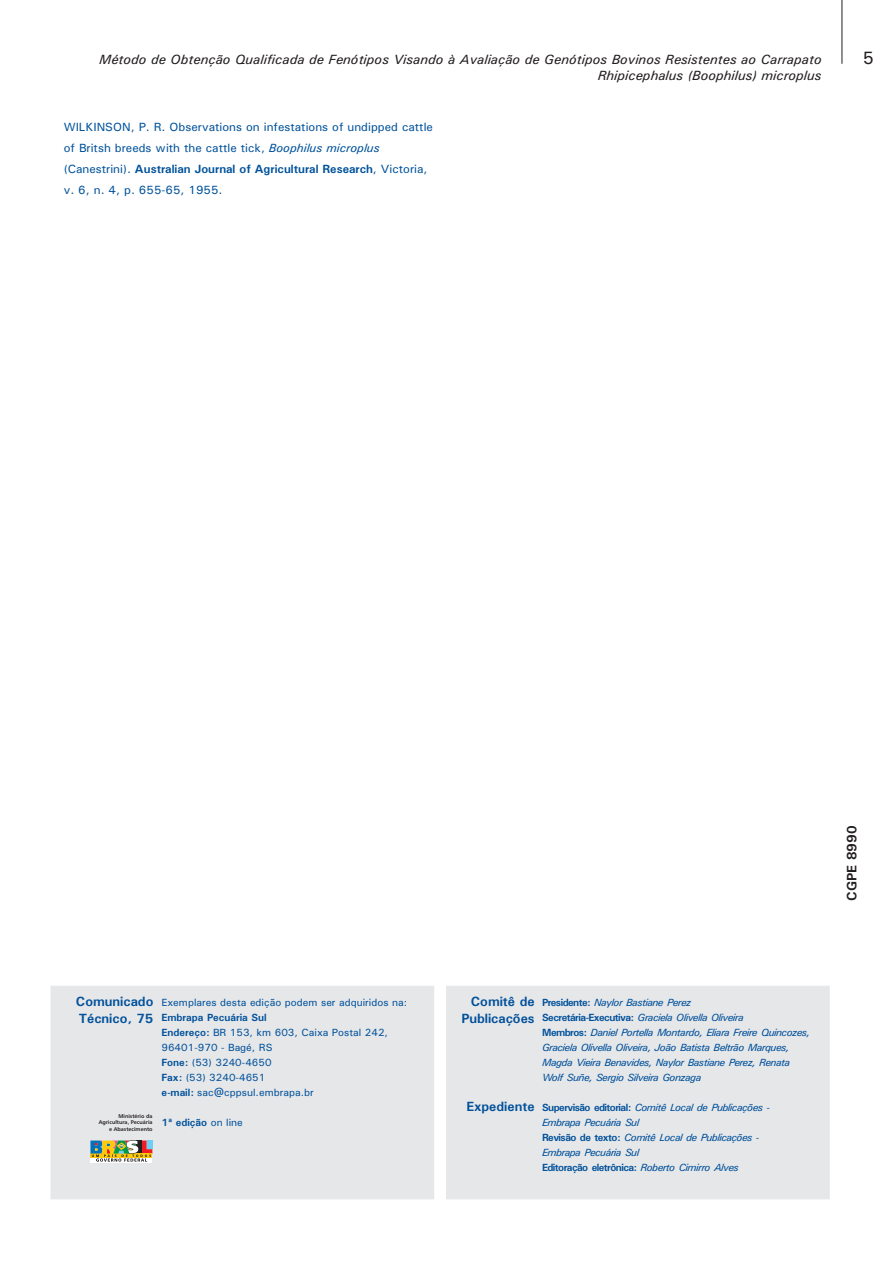
<style>
.page{position:relative;width:893px;height:1263px;background:#fff}
.page>*{position:absolute;margin:0;border:0;box-sizing:border-box;transform-origin:0 0}
.t1{font:500 18px "Univers";color:#231f20}
.t2{font:500 13.8px "Univers";color:#231f20}
.t3{font:italic 500 13.5px "Univers";color:#231f20}
.t4{font:500 13.5px/16.4px "Univers";color:#01519b}
.t5{font:500 12px/21px "Univers";color:#01529b}
.t6{font:italic 500 10.5px/15px "Univers";letter-spacing:-.05em;color:#01519b}
.t7{font:500 10.5px/15px "Univers";color:#01519b}
.t8{font:500 10.5px "Univers";color:#01519b}
.t9{font:5.4px/6.6px "Humanist 777 BT Bold B,Bold";color:#231f20;text-align:right}
.s1{font-style:italic}
.s2{font-style:inherit}
.s3{font-style:normal}
</style>
<div class="page">
<div style="left:50px;top:986px;width:384px;height:213px;background:#e6e7e9"></div>
<div style="left:446px;top:986px;width:384px;height:213px;background:#e6e7e9"></div>
<hr style="left:842px;top:0;width:1px;height:64px;background:#231f20">
<svg style="left:90px;top:1161px;width:62px;height:1px"></svg>
<svg style="left:90px;top:1140px;width:62px;height:21px"></svg>
<p class="t3" style="left:99px;top:54px;width:724px">Método de Obtenção Qualificada de Fenótipos Visando à Avaliação de Genótipos Bovinos Resistentes ao Carrapato</p>
<h1 class="t1" style="left:863px;top:52px;width:13px">5</h1>
<p class="t3" style="left:598px;top:71px;width:225px">Rhipicephalus (Boophilus) microplus</p>
<p class="t5" style="left:64px;top:117px;width:371px">WILKINSON, P. R. Observations on infestations of undipped cattle of Britsh breeds with the cattle tick, <span class="s1">Boophilus microplus </span>(Canestrini). <span class="s2">Australian Journal of Agricultural Research</span>, Victoria, v. 6, n. 4, p. 655-65, 1955.</p>
<h2 class="t2" style="left:847px;top:901px;width:77px;rotate:-90deg">CGPE 8990</h2>
<p class="t4" style="left:76px;top:995px;width:79px">Comunicado<br>Técnico, 75</p>
<p class="t4" style="left:461px;top:994px;width:75px;text-align:right">Comitê de<br>Publicações</p>
<p class="t6" style="left:542px;top:996px;width:269px"><span class="s3">Presidente:</span> Naylor Bastiane Perez<br><span class="s3">Secretária-Executiva:</span> Graciela Olivella Oliveira<br><span class="s3">Membros:</span> Daniel Portella Montardo, Eliara Freire Quincozes, Graciela Olivella Oliveira, João Batista Beltrão Marques, Magda Vieira Benavides, Naylor Bastiane Perez, Renata Wolf Suñe, Sergio Silveira Gonzaga</p>
<p class="t6" style="left:542px;top:1101px;width:229px"><span class="s3">Supervisão editorial:</span> Comitê Local de Publicações - Embrapa Pecuária Sul<br><span class="s3">Revisão de texto:</span> Comitê Local de Publicações - Embrapa Pecuária Sul<br><span class="s3">Editoração eletrônica:</span> Roberto Cimirro Alves</p>
<p class="t7" style="left:161px;top:996px;width:247px">Exemplares desta edição podem ser adquiridos na:</p>
<p class="t7" style="left:161px;top:1011px;width:228px"><span class="s2">Embrapa Pecuária Sul<br>Endereço:</span> BR 153, km 603, Caixa Postal 242,<br>96401-970 - Bagé, RS<br><span class="s2">Fone:</span> (53) 3240-4650<br><span class="s2">Fax:</span> (53) 3240-4651<br><span class="s2">e-mail:</span> sac@cppsul.embrapa.br</p>
<p class="t8" style="left:161px;top:1119px;width:83px">1ª edição <span class="s2">on line</span></p>
<p class="t4" style="left:466px;top:1099px;width:70px">Expediente</p>
<p class="t9" style="left:99px;top:1113px;width:55px">Ministério da<br>Agricultura, Pecuária e Abastecimento</p>
</div>
